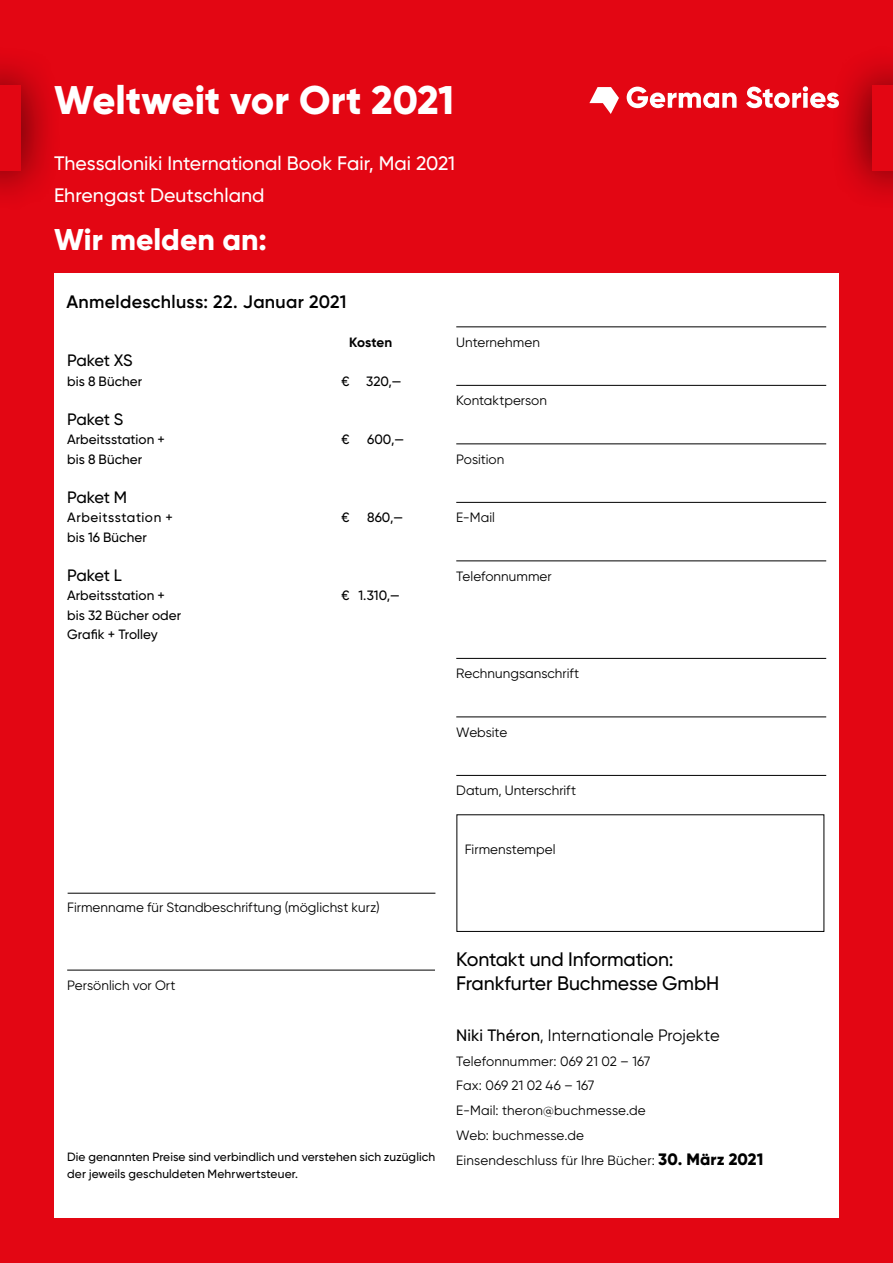
<style>
.page{position:relative;width:893px;height:1263px;background:#e30613}
.page>*{position:absolute;margin:0;border:0;box-sizing:border-box;transform-origin:0 0}
.t1{font:800 39.9px "Gilroy";color:#fff}
.t2{font:800 30px "Gilroy";color:#fff}
.t3{font:500 19.5px/32px "Gilroy";color:#fff}
.t4{font:500 19.5px/23.4px "Gilroy";letter-spacing:-.01em;color:#000}
.t5{font:600 18px "Gilroy";letter-spacing:.015em;color:#000}
.t6{font:16.5px "Gilroy";color:#000}
.t7{font:500 16.5px "Gilroy";letter-spacing:-.025em;color:#000}
.t8{font:13.5px/24.8px "Gilroy";letter-spacing:.005em;color:#000}
.t9{font:500 13.5px/19.5px "Gilroy";letter-spacing:.005em;color:#000}
.t10{font:500 13.5px "Gilroy";letter-spacing:.04em;color:#000}
.t11{font:700 13.5px "Gilroy";letter-spacing:-.005em;color:#000}
.t12{font:500 12px/16.5px "Gilroy";letter-spacing:.01em;color:#000}
.s1{font-weight:500}
.s2{font-weight:800;font-size:16.5px}
</style>
<div class="page">
<div style="left:829px;top:44px;width:64px;height:169px;background:#000;opacity:.75"></div>
<div style="left:872px;top:86px;width:21px;height:85px;background:#e30613"></div>
<div style="left:0;top:44px;width:63px;height:169px;background:#000;opacity:.75"></div>
<div style="left:0;top:86px;width:20px;height:85px;background:#e30613"></div>
<svg style="left:589px;top:87px;width:30px;height:27px"></svg>
<svg style="left:627px;top:86px;width:212px;height:22px"></svg>
<div style="left:54px;top:273px;width:785px;height:945px;background:#fff"></div>
<hr style="left:456px;top:327px;width:370px;height:1px;background:#000">
<hr style="left:456px;top:385px;width:370px;height:1px;background:#000">
<hr style="left:456px;top:444px;width:370px;height:1px;background:#000">
<hr style="left:456px;top:502px;width:370px;height:1px;background:#000">
<hr style="left:456px;top:561px;width:370px;height:1px;background:#000">
<hr style="left:456px;top:658px;width:370px;height:1px;background:#000">
<hr style="left:456px;top:717px;width:370px;height:1px;background:#000">
<hr style="left:456px;top:775px;width:370px;height:1px;background:#000">
<div style="left:457px;top:814px;width:367px;height:118px;border:1px solid #000"></div>
<hr style="left:68px;top:893px;width:367px;height:1px;background:#000">
<hr style="left:67px;top:970px;width:368px;height:1px;background:#000">
<h1 class="t1" style="left:54px;top:75px;width:402px">Weltweit vor Ort 2021</h1>
<h3 class="t3" style="left:54px;top:147px;width:402px">Thessaloniki International Book Fair, Mai 2021<br>Ehrengast Deutschland</h3>
<h2 class="t2" style="left:54px;top:220px;width:214px">Wir melden an:</h2>
<h3 class="t5" style="left:66px;top:290px;width:282px">Anmeldeschluss: 22. Januar 2021</h3>
<p class="t11" style="left:349px;top:333px;width:45px">Kosten</p>
<p class="t7" style="left:67px;top:350px;width:67px">Paket XS</p>
<p class="t9" style="left:67px;top:371px;width:77px">bis 8 Bücher</p>
<p class="t9" style="left:341px;top:371px;width:62px">€ 320,—</p>
<p class="t7" style="left:67px;top:409px;width:58px">Paket S</p>
<p class="t9" style="left:67px;top:429px;width:99px">Arbeitsstation +</p>
<p class="t9" style="left:341px;top:429px;width:10px">€</p>
<p class="t9" style="left:367px;top:429px;width:39px">600,—</p>
<p class="t9" style="left:67px;top:449px;width:77px">bis 8 Bücher</p>
<p class="t7" style="left:67px;top:487px;width:62px">Paket M</p>
<p class="t10" style="left:67px;top:509px;width:107px">Arbeitsstation +</p>
<p class="t9" style="left:341px;top:507px;width:10px">€</p>
<p class="t9" style="left:367px;top:507px;width:38px">860,—</p>
<p class="t9" style="left:67px;top:527px;width:81px">bis 16 Bücher</p>
<p class="t7" style="left:67px;top:565px;width:56px">Paket L</p>
<p class="t9" style="left:67px;top:585px;width:99px">Arbeitsstation +</p>
<p class="t9" style="left:341px;top:585px;width:60px">€ 1.310,—</p>
<p class="t9" style="left:67px;top:605px;width:116px">bis 32 Bücher oder<br>Grafik + Trolley</p>
<p class="t8" style="left:67px;top:895px;width:314px">Firmenname für Standbeschriftung (möglichst kurz)</p>
<p class="t8" style="left:67px;top:973px;width:110px">Persönlich vor Ort</p>
<p class="t12" style="left:67px;top:1148px;width:370px">Die genannten Preise sind verbindlich und verstehen sich zuzüglich der jeweils geschuldeten Mehrwertsteuer.</p>
<p class="t8" style="left:456px;top:329px;width:85px">Unternehmen</p>
<p class="t8" style="left:456px;top:388px;width:92px">Kontaktperson</p>
<p class="t8" style="left:456px;top:446px;width:50px">Position</p>
<p class="t8" style="left:456px;top:505px;width:40px">E-Mail</p>
<p class="t8" style="left:456px;top:563px;width:97px">Telefonnummer</p>
<p class="t8" style="left:456px;top:661px;width:124px">Rechnungsanschrift</p>
<p class="t8" style="left:456px;top:719px;width:52px">Website</p>
<p class="t8" style="left:456px;top:778px;width:121px">Datum, Unterschrift</p>
<p class="t8" style="left:465px;top:836px;width:92px">Firmenstempel</p>
<h3 class="t4" style="left:456px;top:947px;width:265px">Kontakt und Information:<br>Frankfurter Buchmesse GmbH</h3>
<p class="t6" style="left:456px;top:1025px;width:265px"><span class="s1">Niki Théron</span>, Internationale Projekte</p>
<p class="t8" style="left:456px;top:1048px;width:309px">Telefonnummer: 069 21 02 – 167<br>Fax: 069 21 02 46 – 167<br>E-Mail: theron@buchmesse.de<br>Web: buchmesse.de<br>Einsendeschluss für Ihre Bücher: <span class="s2">30. März 2021</span></p>
</div>
